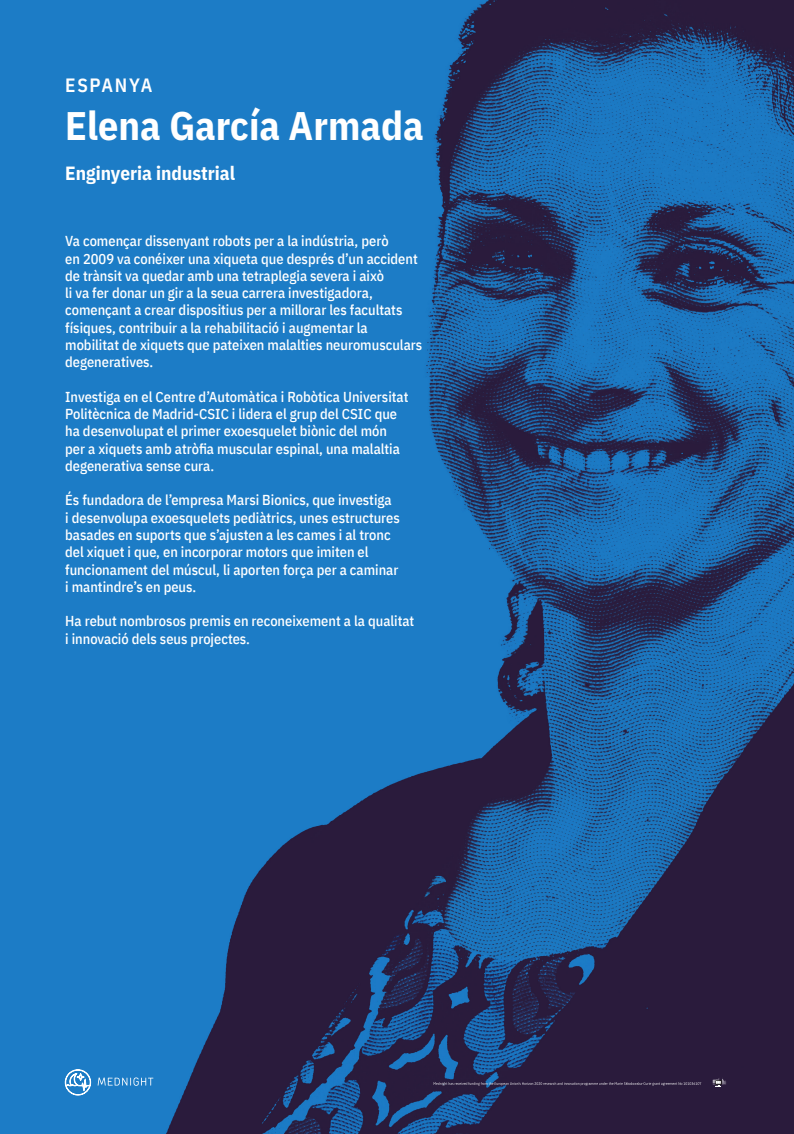
<style>
.page{position:relative;width:794px;height:1134px;background:#fff}
.page>*{position:absolute;margin:0;border:0;box-sizing:border-box;transform-origin:0 0}
.t1{font:700 40px "IBM Plex Sans Cond";color:#fff}
.t2{font:700 19.2px "IBM Plex Sans Cond";color:#fff}
.t3{font:600 19.2px "IBM Plex Sans Cond";letter-spacing:.09em;color:#fff}
.t4{font:500 14.4px/17.3px "IBM Plex Sans Cond";color:#fff}
</style>
<div class="page">
<img style="left:0;top:0;width:794px;height:1134px">
<svg style="left:712px;top:1078px;width:14px;height:10px"></svg>
<svg style="left:433px;top:1082px;width:268px;height:4px"></svg>
<svg style="left:98px;top:1077px;width:55px;height:9px"></svg>
<svg style="left:65px;top:1069px;width:26px;height:26px"></svg>
<h2 class="t3" style="left:65px;top:70px;width:89px">ESPANYA</h2>
<h1 class="t1" style="left:65px;top:94px;width:360px">Elena García Armada</h1>
<h2 class="t2" style="left:65px;top:158px;width:171px">Enginyeria industrial</h2>
<p class="t4" style="left:65px;top:231px;width:358px">Va començar dissenyant robots per a la indústria, però<br>en 2009 va conéixer una xiqueta que després d’un accident de trànsit va quedar amb una tetraplegia severa i això<br>li va fer donar un gir a la seua carrera investigadora, començant a crear dispositius per a millorar les facultats físiques, contribuir a la rehabilitació i augmentar la mobilitat de xiquets que pateixen malalties neuromusculars degeneratives.</p>
<p class="t4" style="left:65px;top:387px;width:345px">Investiga en el Centre d’Automàtica i Robòtica Universitat Politècnica de Madrid-CSIC i lidera el grup del CSIC que ha desenvolupat el primer exoesquelet biònic del món per a xiquets amb atròfia muscular espinal, una malaltia degenerativa sense cura.</p>
<p class="t4" style="left:65px;top:490px;width:336px">És fundadora de l’empresa Marsi Bionics, que investiga<br>i desenvolupa exoesquelets pediàtrics, unes estructures basades en suports que s’ajusten a les cames i al tronc del xiquet i que, en incorporar motors que imiten el funcionament del múscul, li aporten força per a caminar i mantindre’s en peus.</p>
<p class="t4" style="left:65px;top:611px;width:351px">Ha rebut nombrosos premis en reconeixement a la qualitat i innovació dels seus projectes.</p>
</div>
